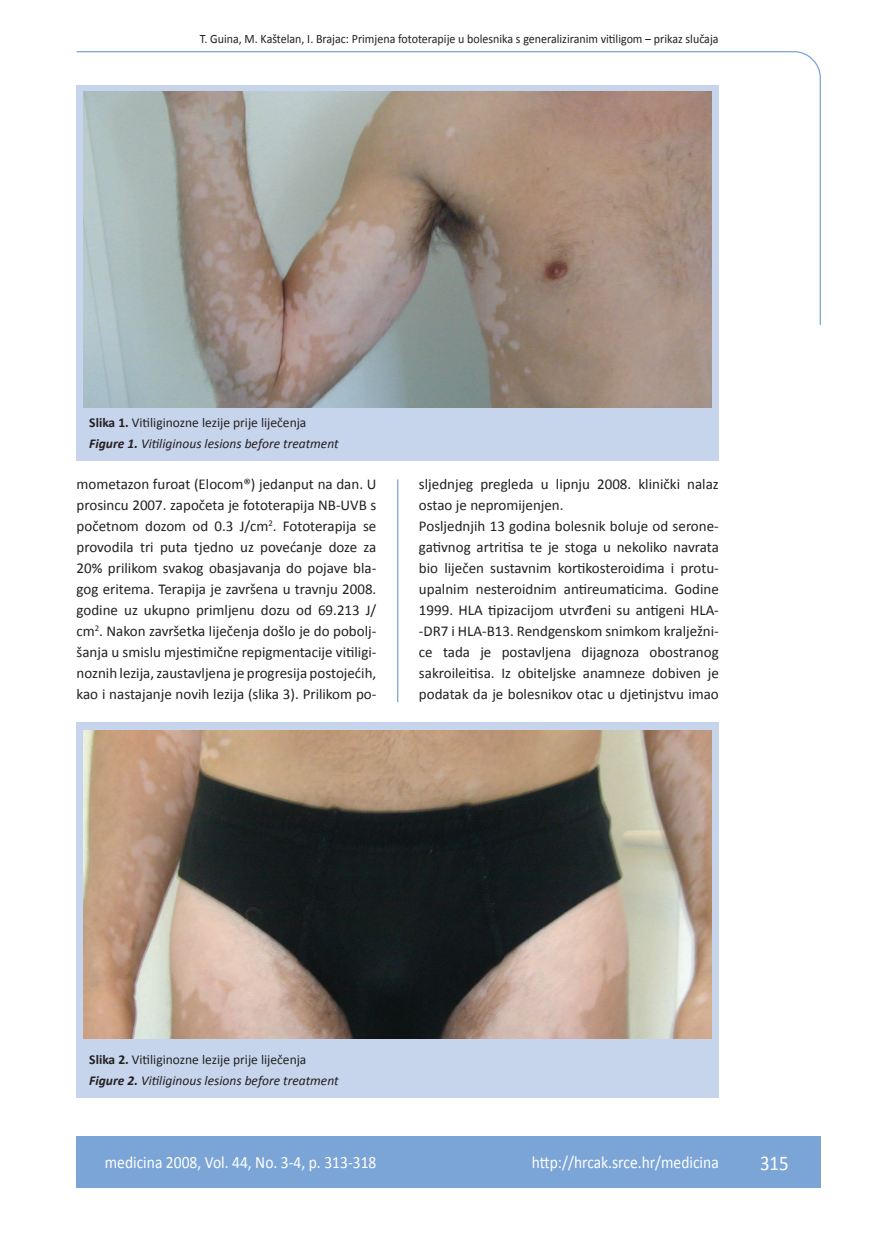
<style>
.page{position:relative;width:872px;height:1234px;background:#fff}
.page>*{position:absolute;margin:0;border:0;box-sizing:border-box;transform-origin:0 0}
.t1{font:21px "Calibri";color:#fff;scale:.9 1}
.t2{font:17.25px "Calibri";color:#fff;scale:.9 1}
.osnovni_tekst{font:15px/21px "Calibri";color:#231f20;text-align:justify}
.potpis_slika{font:italic 13.5px "Calibri";color:#231f20}
.potpis_slika-2{font:13.5px "Calibri";color:#231f20}
.glava{font:12.75px "Calibri";color:#231f20;scale:.94 1}
.s1{font-weight:700}
</style>
<div class="page">
<div style="left:77px;top:85px;width:642px;height:375px;background:#c6d5ec"></div>
<img style="left:84px;top:326px;width:627px;height:81px">
<div style="left:77px;top:722px;width:642px;height:375px;background:#c6d5ec"></div>
<img style="left:84px;top:730px;width:627px;height:307px">
<svg style="left:76px;top:51px;width:745px;height:275px"></svg>
<hr style="left:397px;top:479px;width:1px;height:223px;background:#7ca5d7">
<div style="left:77px;top:1135px;width:744px;height:51px;background:#7ca5d7"></div>
<p class="glava" style="left:200px;top:30px;width:553px">T. Guina, M. Kaštelan, I. Brajac: Primjena fototerapije u bolesnika s generaliziranim vitiligom – prikaz slučaja</p>
<p class="potpis_slika-2" style="left:89px;top:414px;width:219px"><span class="s1">Slika 1.</span> Vitiliginozne lezije prije liječenja</p>
<p class="potpis_slika" style="left:89px;top:435px;width:251px"><span class="s1">Figure 1.</span> Vitiliginous lesions before treatment</p>
<p class="osnovni_tekst" style="left:77px;top:472px;width:301px">mometazon furoat (Elocom®) jedanput na dan. U prosincu 2007. započeta je fototerapija NB-UVB s početnom dozom od 0.3 J/cm<sup>2</sup>. Fototerapija se provodila tri puta tjedno uz povećanje doze za 20% prilikom svakog obasjavanja do pojave bla&shy;gog eritema. Terapija je završena u travnju 2008. godine uz ukupno primljenu dozu od 69.213 J/ cm<sup>2</sup>. Nakon završetka liječenja došlo je do pobolj&shy;šanja u smislu mjestimične repigmentacije vitiligi&shy;noznih lezija, zaustavljena je progresija postojećih, kao i nastajanje novih lezija (slika 3). Prilikom po-</p>
<p class="osnovni_tekst" style="left:419px;top:472px;width:301px">sljednjeg pregleda u lipnju 2008. klinički nalaz ostao je nepromijenjen.</p>
<p class="osnovni_tekst" style="left:419px;top:514px;width:301px">Posljednjih 13 godina bolesnik boluje od serone&shy;gativnog artritisa te je stoga u nekoliko navrata bio liječen sustavnim kortikosteroidima i protu&shy;upalnim nesteroidnim antireumaticima. Godine 1999. HLA tipizacijom utvrđeni su antigeni HLA--DR7 i HLA-B13. Rendgenskom snimkom kralježni&shy;ce tada je postavljena dijagnoza obostranog sakroileitisa. Iz obiteljske anamneze dobiven je podatak da je bolesnikov otac u djetinjstvu imao</p>
<p class="potpis_slika-2" style="left:89px;top:1051px;width:219px"><span class="s1">Slika 2.</span> Vitiliginozne lezije prije liječenja</p>
<p class="potpis_slika" style="left:89px;top:1071px;width:251px"><span class="s1">Figure 2.</span> Vitiliginous lesions before treatment</p>
<p class="t2" style="left:105px;top:1151px;width:303px">medicina 2008, Vol. 44, No. 3-4, p. 313-318</p>
<p class="t2" style="left:532px;top:1151px;width:209px">http://hrcak.srce.hr/medicina</p>
<p class="t1" style="left:760px;top:1149px;width:33px">315</p>
</div>
